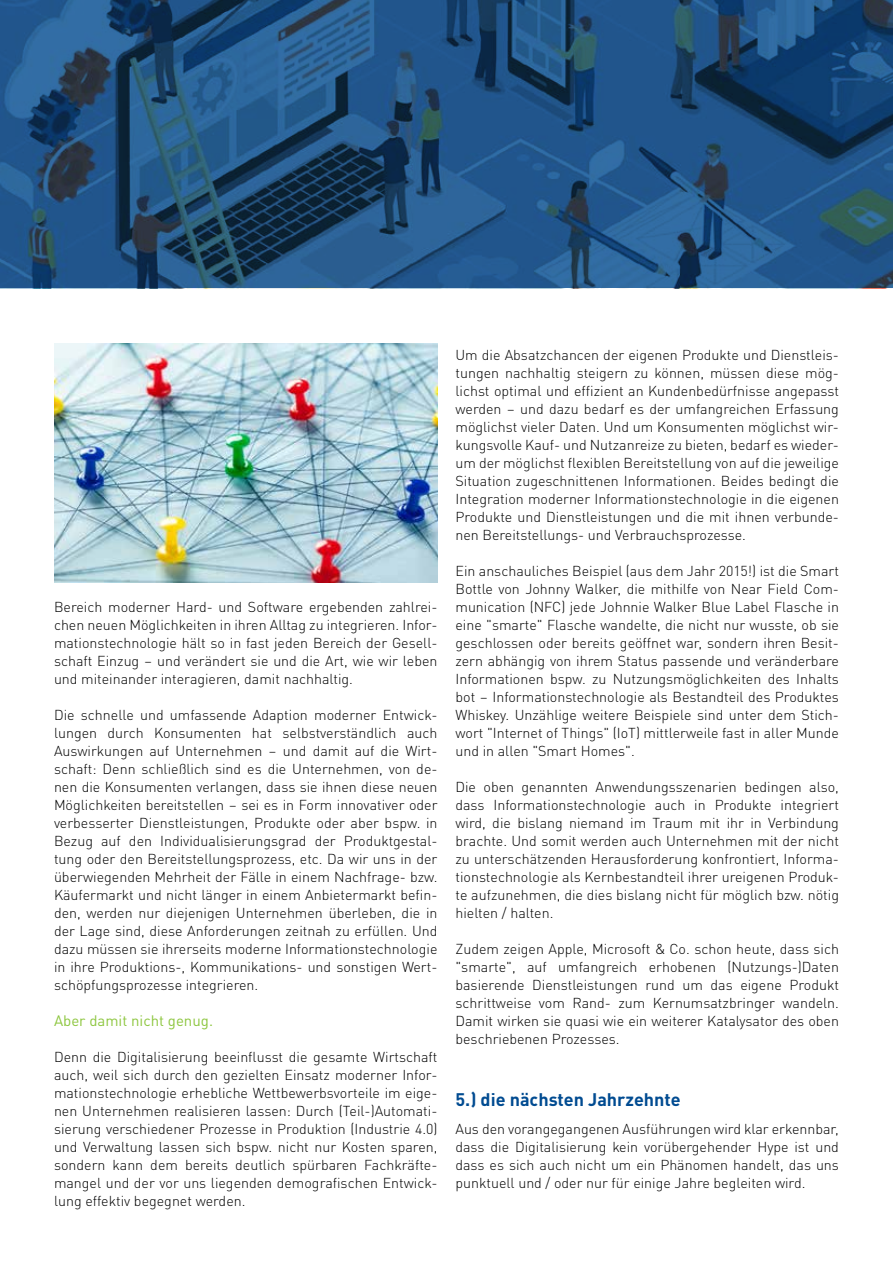
<style>
.page{position:relative;width:893px;height:1263px;background:#fff}
.page>*{position:absolute;margin:0;border:0;box-sizing:border-box;transform-origin:0 0}
.t1{font:700 18px "DINOT";color:#004b91}
.t2{font:15px "DINOT";color:#8dc63f}
.t3{font:300 14.25px/18px "DINOT";color:#000;text-align:justify}
</style>
<div class="page">
<svg style="left:0;top:0;width:893px;height:288px;background:#20507d"></svg>
<img style="left:54px;top:343px;width:383px;height:239px">
<p class="t3" style="left:54px;top:597px;width:385px">Bereich moderner Hard- und Software ergebenden zahlrei&shy;chen neuen Möglichkeiten in ihren Alltag zu integrieren. Infor&shy;mationstechnologie hält so in fast jeden Bereich der Gesell&shy;schaft Einzug – und verändert sie und die Art, wie wir leben und miteinander interagieren, damit nachhaltig.</p>
<p class="t3" style="left:54px;top:705px;width:385px">Die schnelle und umfassende Adaption moderner Entwick&shy;lungen durch Konsumenten hat selbstverständlich auch Auswirkungen auf Unternehmen – und damit auf die Wirt&shy;schaft: Denn schließlich sind es die Unternehmen, von de&shy;nen die Konsumenten verlangen, dass sie ihnen diese neuen Möglichkeiten bereitstellen – sei es in Form innovativer oder verbesserter Dienstleistungen, Produkte oder aber bspw. in Bezug auf den Individualisierungsgrad der Produktgestal&shy;tung oder den Bereitstellungsprozess, etc. Da wir uns in der überwiegenden Mehrheit der Fälle in einem Nachfrage- bzw.<br>Käufermarkt und nicht länger in einem Anbietermarkt befin&shy;den, werden nur diejenigen Unternehmen überleben, die in der Lage sind, diese Anforderungen zeitnah zu erfüllen. Und dazu müssen sie ihrerseits moderne Informationstechnologie in ihre Produktions-, Kommunikations- und sonstigen Wert&shy;schöpfungsprozesse integrieren.</p>
<p class="t2" style="left:54px;top:1009px;width:161px">Aber damit nicht genug.</p>
<p class="t3" style="left:54px;top:1047px;width:385px">Denn die Digitalisierung beeinflusst die gesamte Wirtschaft auch, weil sich durch den gezielten Einsatz moderner Infor&shy;mationstechnologie erhebliche Wettbewerbsvorteile im eige&shy;nen Unternehmen realisieren lassen: Durch (Teil-)Automati&shy;sierung verschiedener Prozesse in Produktion (Industrie 4.0) und Verwaltung lassen sich bspw. nicht nur Kosten sparen, sondern kann dem bereits deutlich spürbaren Fachkräfte&shy;mangel und der vor uns liegenden demografischen Entwick&shy;lung effektiv begegnet werden.</p>
<p class="t3" style="left:455px;top:345px;width:385px">Um die Absatzchancen der eigenen Produkte und Dienstleis&shy;tungen nachhaltig steigern zu können, müssen diese mög&shy;lichst optimal und effizient an Kundenbedürfnisse angepasst werden – und dazu bedarf es der umfangreichen Erfassung möglichst vieler Daten. Und um Konsumenten möglichst wir&shy;kungsvolle Kauf- und Nutzanreize zu bieten, bedarf es wieder&shy;um der möglichst flexiblen Bereitstellung von auf die jeweilige Situation zugeschnittenen Informationen. Beides bedingt die Integration moderner Informationstechnologie in die eigenen Produkte und Dienstleistungen und die mit ihnen verbunde&shy;nen Bereitstellungs- und Verbrauchsprozesse.</p>
<p class="t3" style="left:455px;top:561px;width:385px">Ein anschauliches Beispiel (aus dem Jahr 2015!) ist die Smart Bottle von Johnny Walker, die mithilfe von Near Field Com&shy;munication (NFC) jede Johnnie Walker Blue Label Flasche in eine "smarte" Flasche wandelte, die nicht nur wusste, ob sie geschlossen oder bereits geöffnet war, sondern ihren Besit&shy;zern abhängig von ihrem Status passende und veränderbare Informationen bspw. zu Nutzungsmöglichkeiten des Inhalts bot – Informationstechnologie als Bestandteil des Produktes Whiskey. Unzählige weitere Beispiele sind unter dem Stich&shy;wort "Internet of Things" (IoT) mittlerweile fast in aller Munde und in allen "Smart Homes".</p>
<p class="t3" style="left:455px;top:777px;width:385px">Die oben genannten Anwendungsszenarien bedingen also, dass Informationstechnologie auch in Produkte integriert wird, die bislang niemand im Traum mit ihr in Verbindung brachte. Und somit werden auch Unternehmen mit der nicht zu unterschätzenden Herausforderung konfrontiert, Informa&shy;tionstechnologie als Kernbestandteil ihrer ureigenen Produk&shy;te aufzunehmen, die dies bislang nicht für möglich bzw. nötig hielten / halten.</p>
<p class="t3" style="left:455px;top:939px;width:385px">Zudem zeigen Apple, Microsoft &amp; Co. schon heute, dass sich "smarte", auf umfangreich erhobenen (Nutzungs-)Daten basierende Dienstleistungen rund um das eigene Produkt schrittweise vom Rand- zum Kernumsatzbringer wandeln.<br>Damit wirken sie quasi wie ein weiterer Katalysator des oben beschriebenen Prozesses.</p>
<p class="t1" style="left:455px;top:1085px;width:227px">5.) die nächsten Jahrzehnte</p>
<p class="t3" style="left:455px;top:1119px;width:385px">Aus den vorangegangenen Ausführungen wird klar erkennbar, dass die Digitalisierung kein vorübergehender Hype ist und dass es sich auch nicht um ein Phänomen handelt, das uns punktuell und / oder nur für einige Jahre begleiten wird.</p>
</div>
